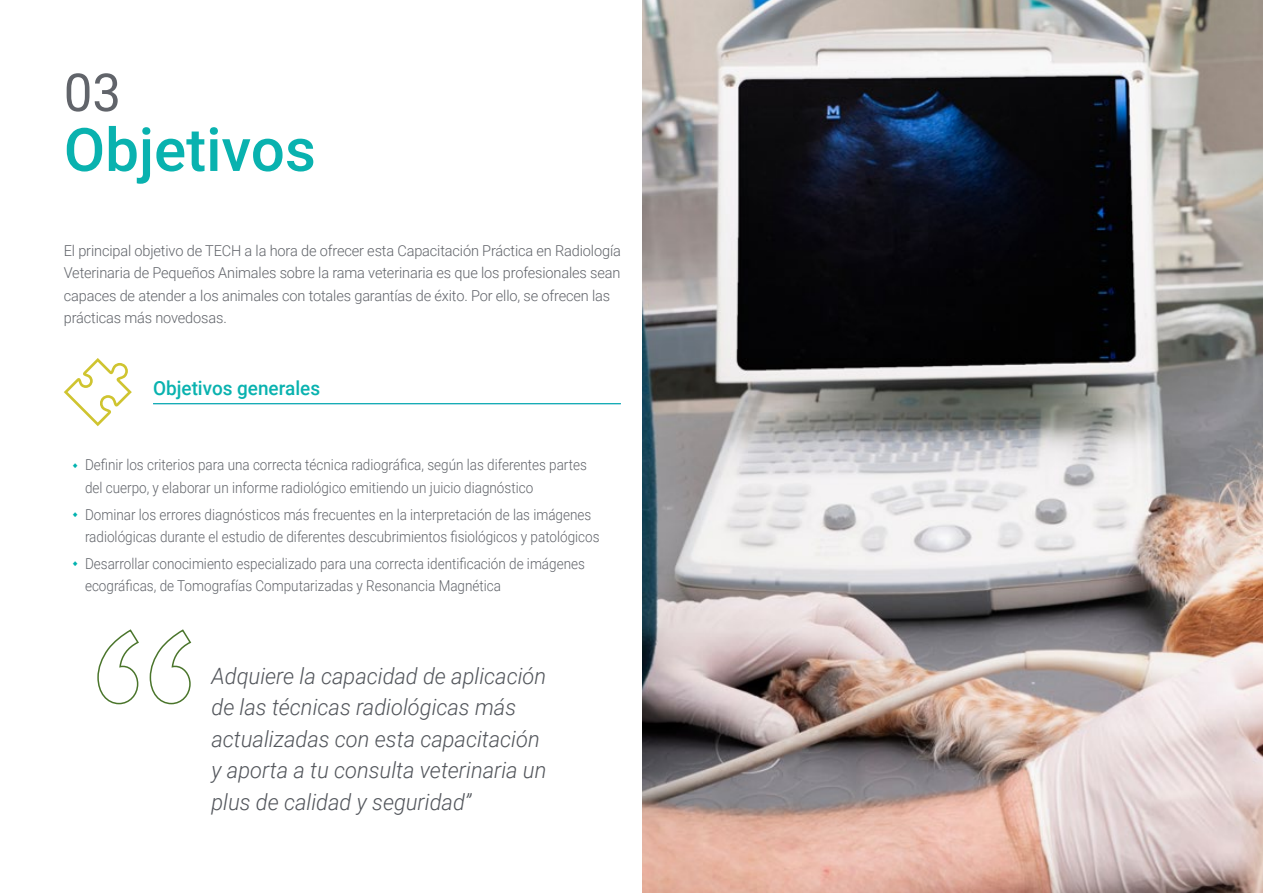
<style>
.page{position:relative;width:1263px;height:893px;background:#fff}
.page>*{position:absolute;margin:0;border:0;box-sizing:border-box;transform-origin:0 0}
.t1{font:500 60px "Roboto";color:#09b2af}
.t2{font:52.5px "Roboto";color:#61646a}
.t3{font:italic 300 22.5px/31.5px "Roboto";color:#52555b}
.t4{font:500 19.5px "Roboto";color:#09b2af}
.t5{font:300 15px/22.5px "Roboto";color:#61646a;scale:.9 1}
.t6{font:300 15px/22.5px "Roboto";color:#61646a}
</style>
<div class="page">
<hr style="left:153px;top:403px;width:468px;height:1px;background:#09b2af">
<svg style="left:64px;top:358px;width:68px;height:68px"></svg>
<svg style="left:97px;top:629px;width:95px;height:76px"></svg>
<img style="left:642px;top:0;width:621px;height:893px">
<h2 class="t2" style="left:64px;top:56px;width:59px">03</h2>
<h1 class="t1" style="left:64px;top:108px;width:254px">Objetivos</h1>
<p class="t6" style="left:64px;top:239px;width:559px">El principal objetivo de TECH a la hora de ofrecer esta Capacitación Práctica en Radiología Veterinaria de Pequeños Animales sobre la rama veterinaria es que los profesionales sean capaces de atender a los animales con totales garantías de éxito. Por ello, se ofrecen las prácticas más novedosas.</p>
<h3 class="t4" style="left:153px;top:375px;width:169px">Objetivos generales</h3>
<p class="t5" style="left:85px;top:453px;width:559px">Definir los criterios para una correcta técnica radiográfica, según las diferentes partes del cuerpo, y elaborar un informe radiológico emitiendo un juicio diagnóstico</p>
<p class="t5" style="left:85px;top:503px;width:573px">Dominar los errores diagnósticos más frecuentes en la interpretación de las imágenes radiológicas durante el estudio de diferentes descubrimientos fisiológicos y patológicos</p>
<p class="t5" style="left:85px;top:552px;width:557px">Desarrollar conocimiento especializado para una correcta identificación de imágenes ecográficas, de Tomografías Computarizadas y Resonancia Magnética</p>
<h3 class="t3" style="left:211px;top:659px;width:336px">Adquiere la capacidad de aplicación de las técnicas radiológicas más actualizadas con esta capacitación y aporta a tu consulta veterinaria un plus de calidad y seguridad”</h3>
</div>
